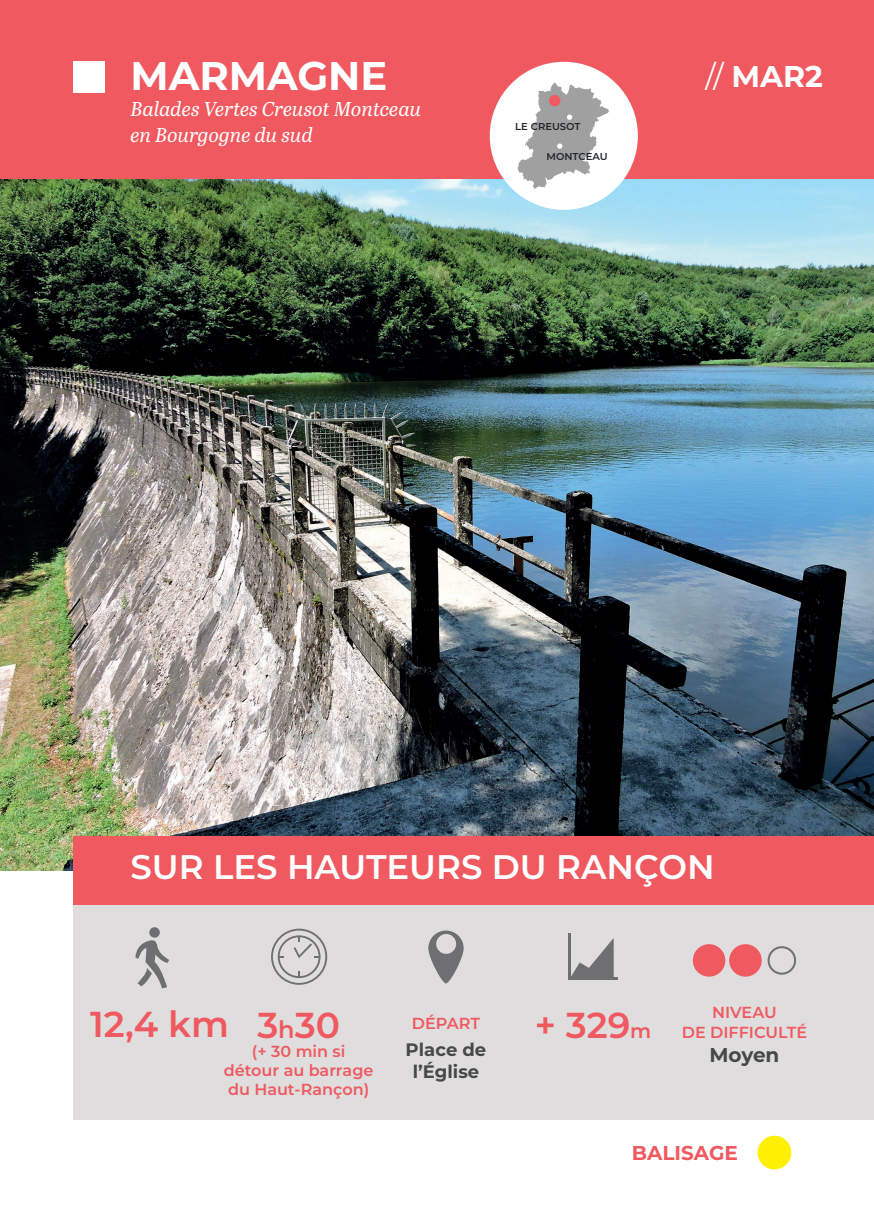
<style>
.page{position:relative;width:874px;height:1225px;background:#fff}
.page>*{position:absolute;margin:0;border:0;box-sizing:border-box;transform-origin:0 0}
.t1{font:700 40px "Montserrat";color:#fff}
.t2{font:600 36px "Montserrat";color:#f0595f}
.t3{font:600 34px "Montserrat";color:#fff}
.t4{font:700 30px "Montserrat";color:#fff}
.t5{font:italic 20px/26px "Abril Text";color:#fff}
.t6{font:700 20px "Montserrat";color:#f0595f}
.t7{font:700 20px "Montserrat";letter-spacing:-.005em;color:#46484a}
.t8{font:700 18px/21.6px "Montserrat";color:#46484a;text-align:center}
.t9{font:600 16px/19.2px "Montserrat";color:#f0595f;text-align:center}
.t10{font:600 10px "Montserrat";color:#212629}
.s1{font-weight:400}
.s2{font-size:24px}
.s3{font-size:20px}
</style>
<div class="page">
<img style="left:0;top:179px;width:873px;height:691px">
<div style="left:74px;top:899px;width:799px;height:221px;background:#dfdddd"></div>
<div style="left:0;top:0;width:873px;height:179px;background:#f0595f"></div>
<div style="left:74px;top:61px;width:31px;height:31px;background:#fff"></div>
<div style="left:74px;top:836px;width:799px;height:68px;background:#f0595f"></div>
<div style="left:149px;top:927px;width:11px;height:10px;background:#6f6e70;border-radius:50%"></div>
<svg style="left:135px;top:940px;width:34px;height:48px"></svg>
<svg style="left:271px;top:928px;width:56px;height:56px"></svg>
<div style="left:695px;top:947px;width:27px;height:26px;background:#f0595f;border-radius:50%"></div>
<div style="left:692px;top:944px;width:33px;height:32px;border:6px solid #f0595f;border-radius:50%"></div>
<div style="left:731px;top:947px;width:27px;height:26px;background:#f0595f;border-radius:50%"></div>
<div style="left:728px;top:944px;width:33px;height:32px;border:6px solid #f0595f;border-radius:50%"></div>
<div style="left:767px;top:946px;width:28px;height:28px;border:2px solid #6f6e70;border-radius:50%"></div>
<svg style="left:428px;top:930px;width:35px;height:53px"></svg>
<hr style="left:568px;top:933px;width:2px;height:46px;background:#6f6e70">
<hr style="left:568px;top:977px;width:49px;height:2px;background:#6f6e70">
<svg style="left:570px;top:938px;width:43px;height:39px"></svg>
<div style="left:757px;top:1135px;width:34px;height:34px;background:#fff101;border-radius:50%"></div>
<div style="left:489px;top:62px;width:148px;height:148px;background:#fff;border-radius:50%"></div>
<svg style="left:517px;top:83px;width:91px;height:106px"></svg>
<h1 class="t1" style="left:130px;top:47px;width:258px">MARMAGNE</h1>
<p class="t5" style="left:130px;top:95px;width:292px">Balades Vertes Creusot Montceau en Bourgogne du sud</p>
<p class="t10" style="left:515px;top:120px;width:67px">LE CREUSOT</p>
<p class="t10" style="left:546px;top:149px;width:63px">MONTCEAU</p>
<h3 class="t4" style="left:705px;top:55px;width:119px"><span class="s1">//</span> MAR2</h3>
<h3 class="t3" style="left:130px;top:843px;width:585px">SUR LES HAUTEURS DU RANÇON</h3>
<h2 class="t2" style="left:90px;top:999px;width:251px">12,4 km 3<span class="s2">h</span>30</h2>
<p class="t9" style="left:224px;top:1041px;width:151px">(+ 30 min si détour au barrage du Haut-Rançon)</p>
<p class="t9" style="left:412px;top:1012px;width:69px">DÉPART</p>
<p class="t8" style="left:405px;top:1038px;width:82px">Place de l’Église</p>
<h2 class="t2" style="left:534px;top:999px;width:118px">+ 329<span class="s3">m</span></h2>
<p class="t9" style="left:681px;top:1002px;width:127px">NIVEAU<br>DE DIFFICULTÉ</p>
<p class="t7" style="left:709px;top:1040px;width:71px">Moyen</p>
<p class="t6" style="left:631px;top:1138px;width:107px">BALISAGE</p>
</div>
